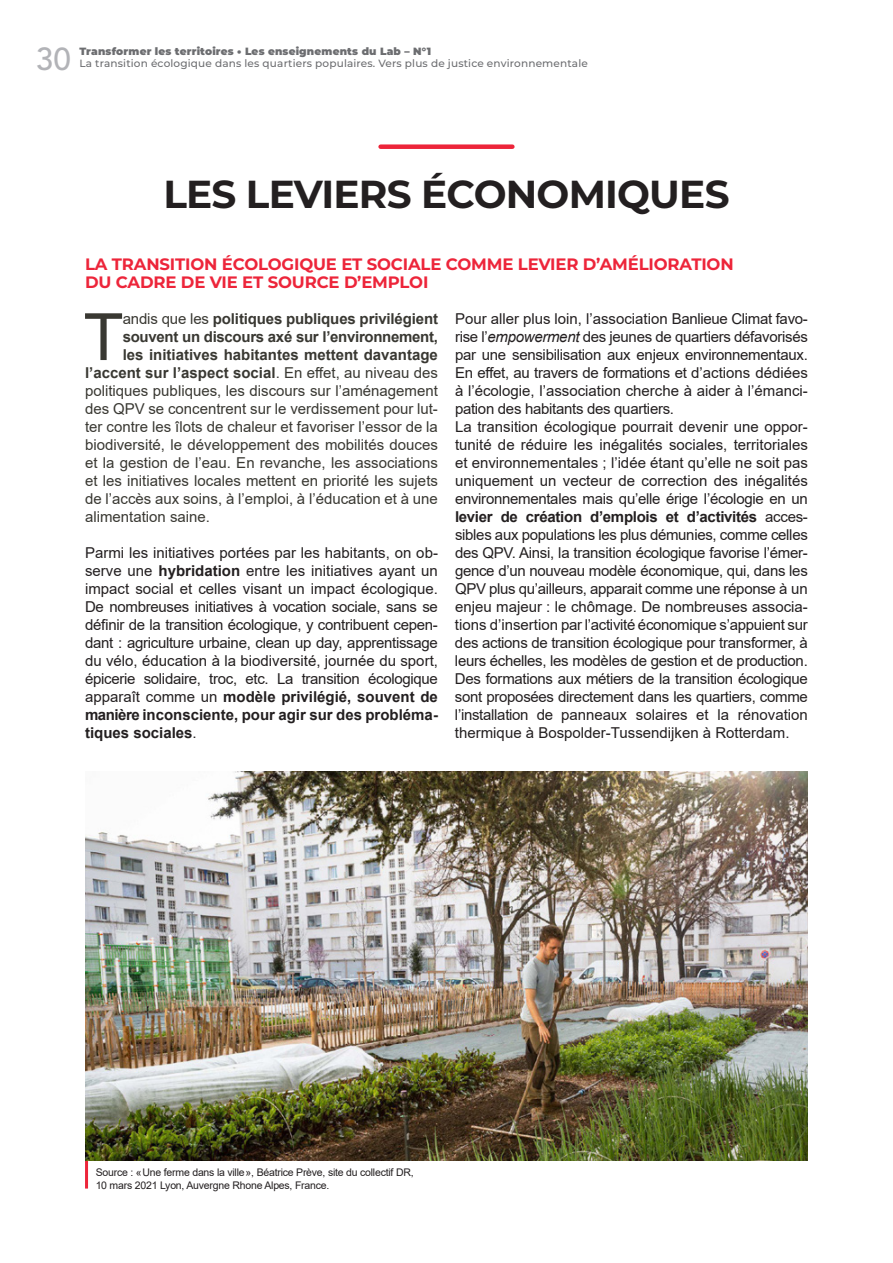
<style>
.page{position:relative;width:893px;height:1263px;background:#fff}
.page>*{position:absolute;margin:0;border:0;box-sizing:border-box;transform-origin:0 0}
.t1{font:65.25px "Arial";color:#393832}
.t2{font:700 39px "Montserrat";letter-spacing:-.02em;color:#231f20}
.t3{font:500 31.5px "Avenir LT Std";color:#b2b3b7}
.t4{font:700 16.5px/18px "Montserrat";letter-spacing:-.01em;color:#ed253a}
.t5{font:15px/18px "Arial";letter-spacing:-.02em;color:#231f20;text-align:justify}
.t6{font:15px "Arial";color:#393832}
.t7{font:700 15px "Arial";letter-spacing:-.01em;color:#393832}
.t8{font:10.5px/12.6px "Arial";letter-spacing:-.02em;color:#231f20}
.t9{font:500 10.5px "Montserrat";letter-spacing:.015em;color:#6c6d70}
.t10{font:900 10.5px "Montserrat";letter-spacing:.015em;color:#6c6d70}
.s1{font-weight:400}
.s2{font-style:italic}
.s3{font-weight:700}
</style>
<div class="page">
<img style="left:85px;top:772px;width:723px;height:389px">
<hr style="left:85px;top:1161px;width:3px;height:27px;background:#ed253a">
<div style="left:381px;top:144px;width:131px;height:5px;background:#ed253a"></div>
<h3 class="t3" style="left:36px;top:40px;width:37px">30</h3>
<p class="t10" style="left:79px;top:43px;width:353px">Transformer les territoires • Les enseignements du Lab – N°1</p>
<p class="t9" style="left:79px;top:56px;width:510px">La transition écologique dans les quartiers populaires. Vers plus de justice environnementale</p>
<h2 class="t2" style="left:163px;top:166px;width:568px">LES LEVIERS ÉCONOMIQUES</h2>
<p class="t4" style="left:85px;top:254px;width:650px">LA TRANSITION ÉCOLOGIQUE ET SOCIALE COMME LEVIER D’AMÉLIORATION<br>DU CADRE DE VIE ET SOURCE D’EMPLOI</p>
<h1 class="t1" style="left:84px;top:292px;width:41px">T</h1>
<p class="t7" style="left:123px;top:308px;width:317px"><span class="s1">andis que les</span> politiques publiques privilégient</p>
<p class="t5" style="left:455px;top:310px;width:354px;text-align:left">Pour aller plus loin, l’association Banlieue Climat favo&shy;rise l’<span class="s2">empowerment</span> des jeunes de quartiers défavorisés par une sensibilisation aux enjeux environnementaux.<br>En effet, au travers de formations et d’actions dédiées à l’écologie, l’association cherche à aider à l’émanci&shy;pation des habitants des quartiers.<br>La transition écologique pourrait devenir une oppor&shy;tunité de réduire les inégalités sociales, territoriales et environnementales ; l’idée étant qu’elle ne soit pas uniquement un vecteur de correction des inégalités environnementales mais qu’elle érige l’écologie en un <span class="s3">levier de création d’emplois et d’activités</span> acces&shy;sibles aux populations les plus démunies, comme celles des QPV. Ainsi, la transition écologique favorise l’émer&shy;gence d’un nouveau modèle économique, qui, dans les QPV plus qu’ailleurs, apparait comme une réponse à un enjeu majeur : le chômage. De nombreuses associa&shy;tions d’insertion par l’activité économique s’appuient sur des actions de transition écologique pour transformer, à leurs échelles, les modèles de gestion et de production.<br>Des formations aux métiers de la transition écologique sont proposées directement dans les quartiers, comme l’installation de panneaux solaires et la rénovation thermique à Bospolder-Tussendijken à Rotterdam.</p>
<p class="t7" style="left:123px;top:326px;width:317px">souvent un discours axé sur l’environnement,</p>
<p class="t7" style="left:123px;top:344px;width:317px">les initiatives habitantes mettent davantage</p>
<p class="t7" style="left:85px;top:362px;width:354px">l’accent sur l’aspect social<span class="s1">. En effet, au niveau des</span></p>
<p class="t6" style="left:85px;top:380px;width:354px">politiques publiques, les discours sur l’aménagement</p>
<p class="t6" style="left:85px;top:398px;width:354px">des QPV se concentrent sur le verdissement pour lut-</p>
<p class="t6" style="left:85px;top:416px;width:354px">ter contre les îlots de chaleur et favoriser l’essor de la</p>
<p class="t6" style="left:85px;top:434px;width:354px">biodiversité, le développement des mobilités douces</p>
<p class="t6" style="left:85px;top:452px;width:354px">et la gestion de l’eau. En revanche, les associations</p>
<p class="t6" style="left:85px;top:470px;width:354px">et les initiatives locales mettent en priorité les sujets</p>
<p class="t6" style="left:85px;top:488px;width:354px">de l’accès aux soins, à l’emploi, à l’éducation et à une</p>
<p class="t6" style="left:85px;top:506px;width:127px">alimentation saine.</p>
<p class="t5" style="left:85px;top:544px;width:354px">Parmi les initiatives portées par les habitants, on ob&shy;serve une <span class="s3">hybridation</span> entre les initiatives ayant un impact social et celles visant un impact écologique.<br>De nombreuses initiatives à vocation sociale, sans se définir de la transition écologique, y contribuent cepen&shy;dant : agriculture urbaine, clean up day, apprentissage du vélo, éducation à la biodiversité, journée du sport, épicerie solidaire, troc, etc. La transition écologique apparaît comme un <span class="s3">modèle privilégié, souvent de manière inconsciente, pour agir sur des probléma&shy;tiques sociales</span>.</p>
<p class="t8" style="left:96px;top:1166px;width:319px">Source : «Une ferme dans la ville», Béatrice Prève, site du collectif DR,<br>10 mars 2021 Lyon, Auvergne Rhone Alpes, France.</p>
</div>
